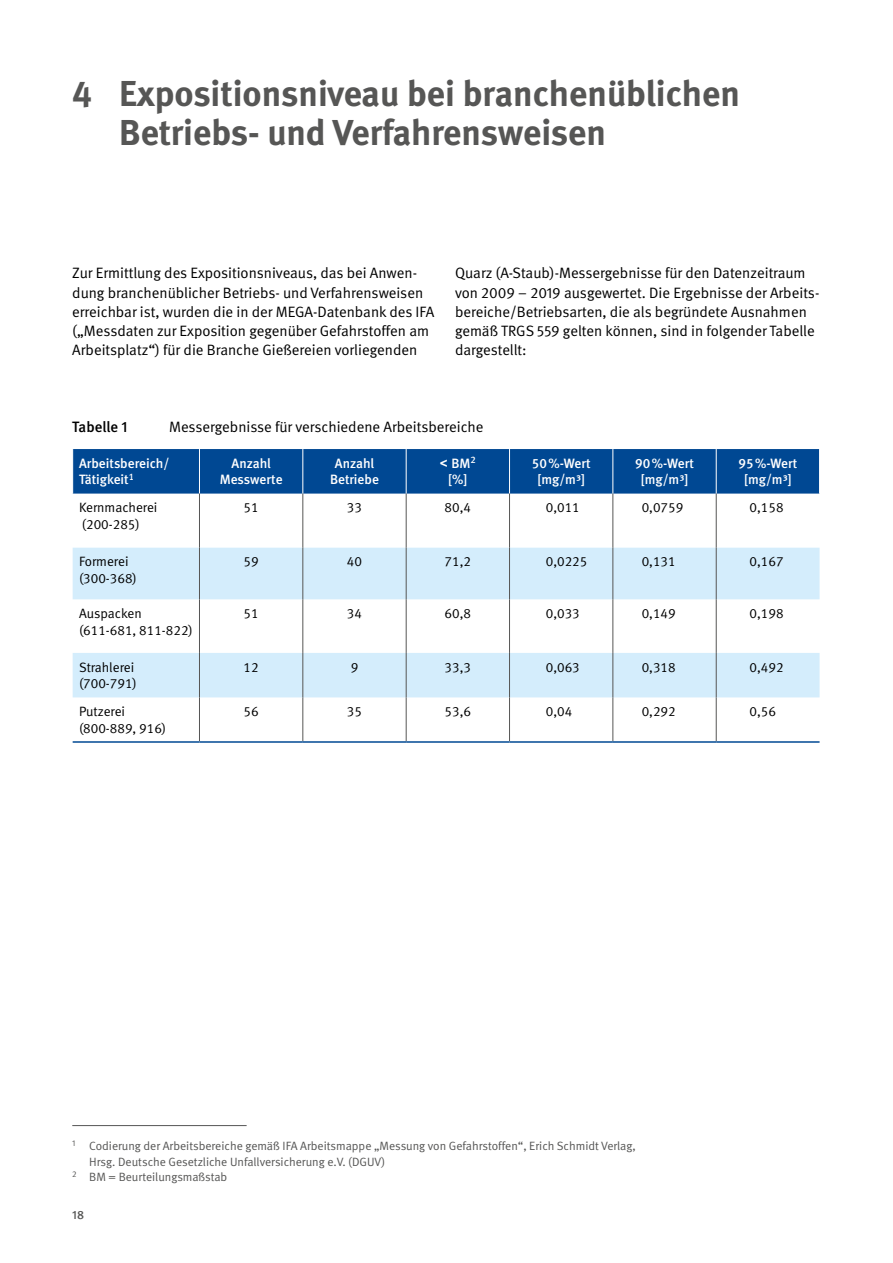
<style>
.page{position:relative;width:893px;height:1263px;background:#fff}
.page>*{position:absolute;margin:0;border:0;box-sizing:border-box;transform-origin:0 0}
.Überschriften_H1{font:700 36px/39px "DGUV Meta";color:#565655}
.Fließtext_FT_Abstand_nach{font:15px/19.2px "DGUV Meta";color:#000}
.Fließtext_Tabellen-Ü{font:15px "DGUV Meta";color:#000}
.Fließtext_Tabellen-Ü-2{font:500 15px "DGUV Meta";color:#000}
.Tabellen_und_Graphen_TI{font:13.5px/16.5px "DGUV Meta";color:#000}
.Tabellen_und_Graphen_TK{font:500 13.5px "DGUV Meta";color:#fff}
.Fließtext_FN{font:12px/15.8px "DGUV Meta";color:#565655}
.t1{font:500 12px "DGUV Meta";color:#565655}
.s1{font-family:"Arial";font-weight:700}
</style>
<div class="page">
<div style="left:73px;top:449px;width:746px;height:45px;background:#004893"></div>
<svg style="left:73px;top:548px;width:747px;height:149px;fill:#d4edfc"></svg>
<hr style="left:302px;top:697px;width:1px;height:44px;background:#565655">
<hr style="left:406px;top:697px;width:1px;height:44px;background:#565655">
<hr style="left:509px;top:697px;width:1px;height:44px;background:#565655">
<hr style="left:612px;top:697px;width:1px;height:44px;background:#565655">
<hr style="left:302px;top:449px;width:1px;height:45px;background:#fff">
<hr style="left:199px;top:449px;width:1px;height:45px;background:#fff">
<hr style="left:406px;top:449px;width:1px;height:45px;background:#fff">
<hr style="left:199px;top:494px;width:1px;height:54px;background:#565655">
<hr style="left:199px;top:548px;width:1px;height:51px;background:#565655">
<hr style="left:199px;top:599px;width:1px;height:54px;background:#565655">
<hr style="left:199px;top:653px;width:1px;height:44px;background:#565655">
<hr style="left:199px;top:697px;width:1px;height:44px;background:#565655">
<hr style="left:509px;top:449px;width:1px;height:45px;background:#fff">
<hr style="left:716px;top:449px;width:1px;height:45px;background:#fff">
<hr style="left:716px;top:494px;width:1px;height:54px;background:#565655">
<hr style="left:716px;top:548px;width:1px;height:51px;background:#565655">
<hr style="left:716px;top:599px;width:1px;height:54px;background:#565655">
<hr style="left:716px;top:653px;width:1px;height:44px;background:#565655">
<hr style="left:716px;top:697px;width:1px;height:44px;background:#565655">
<hr style="left:612px;top:449px;width:1px;height:45px;background:#fff">
<hr style="left:73px;top:741px;width:126px;height:2px;background:#004993">
<hr style="left:199px;top:741px;width:104px;height:2px;background:#004993">
<hr style="left:303px;top:741px;width:103px;height:2px;background:#004993">
<hr style="left:406px;top:741px;width:103px;height:2px;background:#004993">
<hr style="left:509px;top:741px;width:104px;height:2px;background:#004993">
<hr style="left:613px;top:741px;width:103px;height:2px;background:#004993">
<hr style="left:716px;top:741px;width:104px;height:2px;background:#004993">
<hr style="left:302px;top:494px;width:1px;height:54px;background:#565655">
<hr style="left:406px;top:494px;width:1px;height:54px;background:#565655">
<hr style="left:509px;top:494px;width:1px;height:54px;background:#565655">
<hr style="left:612px;top:494px;width:1px;height:54px;background:#565655">
<hr style="left:302px;top:548px;width:1px;height:51px;background:#565655">
<hr style="left:406px;top:548px;width:1px;height:51px;background:#565655">
<hr style="left:509px;top:548px;width:1px;height:51px;background:#565655">
<hr style="left:612px;top:548px;width:1px;height:51px;background:#565655">
<hr style="left:302px;top:599px;width:1px;height:54px;background:#565655">
<hr style="left:406px;top:599px;width:1px;height:54px;background:#565655">
<hr style="left:509px;top:599px;width:1px;height:54px;background:#565655">
<hr style="left:612px;top:599px;width:1px;height:54px;background:#565655">
<hr style="left:302px;top:653px;width:1px;height:44px;background:#565655">
<hr style="left:406px;top:653px;width:1px;height:44px;background:#565655">
<hr style="left:509px;top:653px;width:1px;height:44px;background:#565655">
<hr style="left:612px;top:653px;width:1px;height:44px;background:#565655">
<hr style="left:72px;top:1125px;width:175px;height:1px;background:#565655">
<h1 class="Überschriften_H1" style="left:119px;top:75px;width:622px;text-indent:-47px">4 Expositionsniveau bei branchenüblichen<br>Betriebs- und Verfahrensweisen</h1>
<p class="Fließtext_FT_Abstand_nach" style="left:72px;top:264px;width:364px">Zur Ermittlung des Expositionsniveaus, das bei Anwen&shy;dung branchenüblicher Betriebs- und Verfahrensweisen erreichbar ist, wurden die in der MEGA-Datenbank des IFA („Messdaten zur Exposition gegenüber Gefahrstoffen am Arbeitsplatz“) für die Branche Gießereien vorliegenden</p>
<p class="Fließtext_FT_Abstand_nach" style="left:455px;top:264px;width:366px">Quarz (A-Staub)-Messergebnisse für den Datenzeitraum von 2009 − 2019 ausgewertet. Die Ergebnisse der Arbeits&shy;bereiche/Betriebsarten, die als begründete Ausnahmen gemäß TRGS 559 gelten können, sind in folgender Tabelle dargestellt:</p>
<p class="Fließtext_Tabellen-Ü-2" style="left:72px;top:418px;width:56px">Tabelle 1</p>
<p class="Fließtext_Tabellen-Ü" style="left:169px;top:418px;width:316px">Messergebnisse für verschiedene Arbeitsbereiche</p>
<p class="Tabellen_und_Graphen_TK" style="left:79px;top:455px;width:92px">Arbeitsbereich/</p>
<p class="Tabellen_und_Graphen_TK" style="left:79px;top:472px;width:57px">Tätigkeit<sup>1</sup></p>
<p class="Tabellen_und_Graphen_TK" style="left:440px;top:455px;width:38px"><span class="s1">&lt;</span> BM<sup>2</sup></p>
<p class="Tabellen_und_Graphen_TK" style="left:448px;top:472px;width:21px">[%]</p>
<p class="Tabellen_und_Graphen_TK" style="left:232px;top:455px;width:41px">Anzahl</p>
<p class="Tabellen_und_Graphen_TK" style="left:220px;top:472px;width:64px">Messwerte</p>
<p class="Tabellen_und_Graphen_TK" style="left:335px;top:455px;width:41px">Anzahl</p>
<p class="Tabellen_und_Graphen_TK" style="left:330px;top:472px;width:50px">Betriebe</p>
<p class="Tabellen_und_Graphen_TK" style="left:532px;top:455px;width:60px">50%-Wert</p>
<p class="Tabellen_und_Graphen_TK" style="left:537px;top:472px;width:49px">[mg/m³]</p>
<p class="Tabellen_und_Graphen_TK" style="left:635px;top:455px;width:60px">90%-Wert</p>
<p class="Tabellen_und_Graphen_TK" style="left:641px;top:472px;width:49px">[mg/m³]</p>
<p class="Tabellen_und_Graphen_TK" style="left:738px;top:455px;width:60px">95%-Wert</p>
<p class="Tabellen_und_Graphen_TK" style="left:744px;top:472px;width:49px">[mg/m³]</p>
<p class="Tabellen_und_Graphen_TI" style="left:79px;top:500px;width:80px">Kernmacherei (200-285)</p>
<p class="Tabellen_und_Graphen_TI" style="left:244px;top:500px;width:17px">51</p>
<p class="Tabellen_und_Graphen_TI" style="left:347px;top:500px;width:17px">33</p>
<p class="Tabellen_und_Graphen_TI" style="left:445px;top:500px;width:28px">80,4</p>
<p class="Tabellen_und_Graphen_TI" style="left:546px;top:500px;width:36px">0,011</p>
<p class="Tabellen_und_Graphen_TI" style="left:642px;top:500px;width:43px">0,0759</p>
<p class="Tabellen_und_Graphen_TI" style="left:749px;top:500px;width:36px">0,158</p>
<p class="Tabellen_und_Graphen_TI" style="left:79px;top:554px;width:59px">Formerei (300-368)</p>
<p class="Tabellen_und_Graphen_TI" style="left:244px;top:554px;width:17px">59</p>
<p class="Tabellen_und_Graphen_TI" style="left:347px;top:554px;width:17px">40</p>
<p class="Tabellen_und_Graphen_TI" style="left:445px;top:554px;width:28px">71,2</p>
<p class="Tabellen_und_Graphen_TI" style="left:546px;top:554px;width:43px">0,0225</p>
<p class="Tabellen_und_Graphen_TI" style="left:642px;top:554px;width:36px">0,131</p>
<p class="Tabellen_und_Graphen_TI" style="left:749px;top:554px;width:36px">0,167</p>
<p class="Tabellen_und_Graphen_TI" style="left:79px;top:605px;width:115px">Auspacken (611-681, 811-822)</p>
<p class="Tabellen_und_Graphen_TI" style="left:244px;top:605px;width:17px">51</p>
<p class="Tabellen_und_Graphen_TI" style="left:347px;top:605px;width:17px">34</p>
<p class="Tabellen_und_Graphen_TI" style="left:445px;top:605px;width:28px">60,8</p>
<p class="Tabellen_und_Graphen_TI" style="left:546px;top:605px;width:36px">0,033</p>
<p class="Tabellen_und_Graphen_TI" style="left:642px;top:605px;width:36px">0,149</p>
<p class="Tabellen_und_Graphen_TI" style="left:749px;top:605px;width:36px">0,198</p>
<p class="Tabellen_und_Graphen_TI" style="left:79px;top:659px;width:59px">Strahlerei (700-791)</p>
<p class="Tabellen_und_Graphen_TI" style="left:244px;top:659px;width:17px">12</p>
<p class="Tabellen_und_Graphen_TI" style="left:351px;top:659px;width:9px">9</p>
<p class="Tabellen_und_Graphen_TI" style="left:445px;top:659px;width:28px">33,3</p>
<p class="Tabellen_und_Graphen_TI" style="left:546px;top:659px;width:36px">0,063</p>
<p class="Tabellen_und_Graphen_TI" style="left:642px;top:659px;width:36px">0,318</p>
<p class="Tabellen_und_Graphen_TI" style="left:749px;top:659px;width:36px">0,492</p>
<p class="Tabellen_und_Graphen_TI" style="left:79px;top:703px;width:89px">Putzerei (800-889, 916)</p>
<p class="Tabellen_und_Graphen_TI" style="left:244px;top:703px;width:17px">56</p>
<p class="Tabellen_und_Graphen_TI" style="left:347px;top:703px;width:17px">35</p>
<p class="Tabellen_und_Graphen_TI" style="left:445px;top:703px;width:28px">53,6</p>
<p class="Tabellen_und_Graphen_TI" style="left:546px;top:703px;width:28px">0,04</p>
<p class="Tabellen_und_Graphen_TI" style="left:642px;top:703px;width:36px">0,292</p>
<p class="Tabellen_und_Graphen_TI" style="left:749px;top:703px;width:28px">0,56</p>
<p class="Fließtext_FN" style="left:89px;top:1138px;width:548px;text-indent:-17px"><sup>1</sup> Codierung der Arbeitsbereiche gemäß IFA Arbeitsmappe „Messung von Gefahrstoffen“, Erich Schmidt Verlag,<br>Hrsg. Deutsche Gesetzliche Unfallversicherung e.V. (DGUV)</p>
<p class="Fließtext_FN" style="left:72px;top:1169px;width:157px"><sup>2</sup> BM = Beurteilungsmaßstab</p>
<p class="t1" style="left:72px;top:1208px;width:13px">18</p>
</div>
